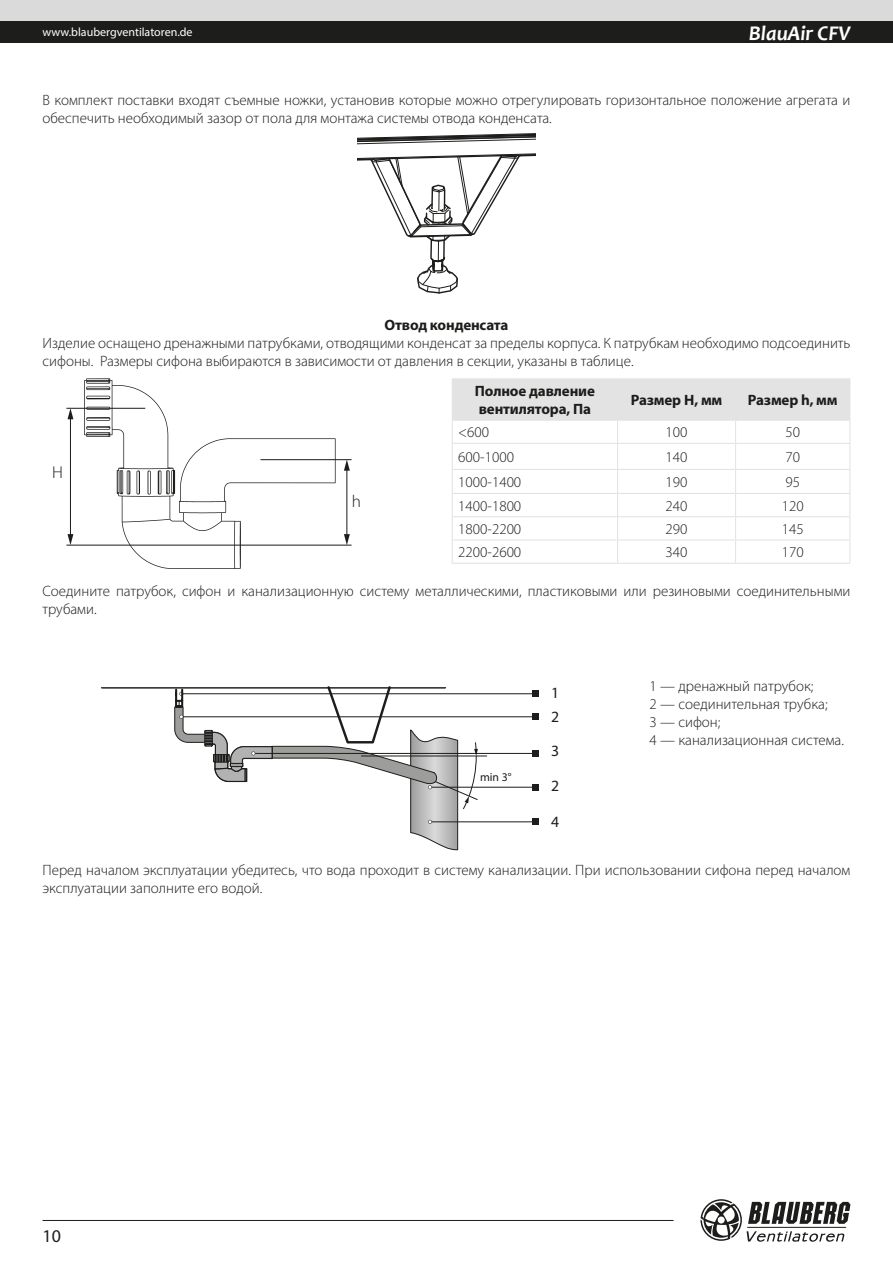
<style>
.page{position:relative;width:893px;height:1263px;background:#fff}
.page>*{position:absolute;margin:0;border:0;box-sizing:border-box;transform-origin:0 0}
.t1{font:italic 700 21px "Candara";color:#fff}
.t2{font:18px "Myriad Pro";color:#1d1d1b}
.t3{font:300 17.25px "Myriad Pro";color:#1d1d1b}
.t4{font:15.75px "Myriad Pro";color:#1d1d1b}
.t5{font:300 15px/18px "Myriad Pro";color:#1d1d1b}
.t6{font:700 15px/18px "Myriad Pro";letter-spacing:-.01em;color:#1d1d1b}
.t7{font:12px "Myriad Pro";color:#fff}
.t8{font:11.85px "Myriad Pro";color:#1d1d1b}
</style>
<div class="page">
<svg style="left:358px;top:133px;width:178px;height:161px"></svg>
<svg style="left:84px;top:378px;width:252px;height:191px"></svg>
<svg style="left:120px;top:470px;width:10px;height:24px"></svg>
<svg style="left:158px;top:470px;width:12px;height:24px"></svg>
<svg style="left:86px;top:407px;width:24px;height:3px"></svg>
<svg style="left:86px;top:396px;width:24px;height:3px"></svg>
<hr style="left:260px;top:459px;width:91px;height:1px;background:#1d1d1b">
<hr style="left:66px;top:545px;width:285px;height:1px;background:#1d1d1b">
<hr style="left:66px;top:408px;width:79px;height:1px;background:#1d1d1b">
<hr style="left:70px;top:417px;width:1px;height:119px;background:#1d1d1b">
<svg style="left:68px;top:408px;width:5px;height:11px"></svg>
<svg style="left:68px;top:534px;width:5px;height:11px"></svg>
<hr style="left:346px;top:469px;width:1px;height:67px;background:#1d1d1b">
<svg style="left:344px;top:460px;width:6px;height:11px"></svg>
<svg style="left:344px;top:534px;width:6px;height:11px"></svg>
<hr style="left:452px;top:378px;width:166px;height:1px;background:#e3e3e3">
<hr style="left:618px;top:378px;width:118px;height:1px;background:#e3e3e3">
<hr style="left:736px;top:378px;width:114px;height:1px;background:#e3e3e3">
<svg style="left:452px;top:379px;width:398px;height:184px"></svg>
<hr style="left:452px;top:563px;width:166px;height:1px;background:#e3e3e3">
<hr style="left:618px;top:563px;width:118px;height:1px;background:#e3e3e3">
<hr style="left:736px;top:563px;width:114px;height:1px;background:#e3e3e3">
<hr style="left:361px;top:756px;width:126px;height:1px;background:#1d1d1b">
<hr style="left:181px;top:716px;width:354px;height:1px;background:#1d1d1b">
<svg style="left:532px;top:714px;width:6px;height:6px"></svg>
<hr style="left:181px;top:693px;width:354px;height:1px;background:#1d1d1b">
<svg style="left:532px;top:691px;width:6px;height:6px"></svg>
<hr style="left:253px;top:753px;width:282px;height:1px;background:#1d1d1b">
<svg style="left:532px;top:750px;width:6px;height:6px"></svg>
<hr style="left:430px;top:787px;width:105px;height:1px;background:#1d1d1b">
<svg style="left:532px;top:784px;width:6px;height:6px"></svg>
<hr style="left:430px;top:821px;width:105px;height:1px;background:#1d1d1b">
<svg style="left:532px;top:819px;width:6px;height:6px"></svg>
<svg style="left:101px;top:686px;width:377px;height:164px"></svg>
<div style="left:0;top:0;width:893px;height:21px;background:#dadada"></div>
<div style="left:0;top:21px;width:893px;height:22px;background:#1d1d1b"></div>
<svg style="left:700px;top:1199px;width:150px;height:43px"></svg>
<hr style="left:43px;top:1220px;width:631px;height:1px;background:#1d1d1b">
<p class="t7" style="left:43px;top:25px;width:152px">www.blaubergventilatoren.de</p>
<h1 class="t1" style="left:749px;top:20px;width:103px">BlauAir CFV</h1>
<p class="t5" style="left:43px;top:91px;width:809px">В комплект поставки входят съемные ножки, установив которые можно отрегулировать горизонтальное положение агрегата и обеспечить необходимый зазор от пола для монтажа системы отвода конденсата.</p>
<p class="t6" style="left:385px;top:316px;width:125px">Отвод конденсата</p>
<p class="t5" style="left:43px;top:335px;width:809px">Изделие оснащено дренажными патрубками, отводящими конденсат за пределы корпуса. К патрубкам необходимо подсоединить сифоны. Размеры сифона выбираются в зависимости от давления в секции, указаны в таблице.</p>
<p class="t6" style="left:475px;top:382px;width:122px">Полное давление вентилятора, Па</p>
<p class="t6" style="left:631px;top:391px;width:93px">Размер Н, мм</p>
<p class="t6" style="left:748px;top:391px;width:91px">Размер h, мм</p>
<p class="t5" style="left:458px;top:424px;width:32px">&lt;600</p>
<p class="t5" style="left:666px;top:424px;width:23px">100</p>
<p class="t5" style="left:785px;top:424px;width:16px">50</p>
<p class="t5" style="left:458px;top:448px;width:57px">600-1000</p>
<p class="t5" style="left:666px;top:448px;width:23px">140</p>
<p class="t5" style="left:785px;top:448px;width:16px">70</p>
<p class="t5" style="left:458px;top:473px;width:65px">1000-1400</p>
<p class="t5" style="left:666px;top:473px;width:23px">190</p>
<p class="t5" style="left:785px;top:473px;width:16px">95</p>
<p class="t5" style="left:458px;top:497px;width:65px">1400-1800</p>
<p class="t5" style="left:666px;top:497px;width:23px">240</p>
<p class="t5" style="left:782px;top:497px;width:23px">120</p>
<p class="t5" style="left:458px;top:520px;width:65px">1800-2200</p>
<p class="t5" style="left:666px;top:520px;width:23px">290</p>
<p class="t5" style="left:782px;top:520px;width:23px">145</p>
<p class="t5" style="left:458px;top:543px;width:65px">2200-2600</p>
<p class="t5" style="left:666px;top:543px;width:23px">340</p>
<p class="t5" style="left:782px;top:543px;width:23px">170</p>
<p class="t5" style="left:43px;top:582px;width:809px">Соедините патрубок, сифон и канализационную систему металлическими, пластиковыми или резиновыми соединительными трубами.</p>
<p class="t3" style="left:52px;top:463px;width:12px">H</p>
<p class="t3" style="left:352px;top:492px;width:11px">h</p>
<p class="t8" style="left:480px;top:769px;width:33px">min 3°</p>
<p class="t4" style="left:551px;top:683px;width:10px">1</p>
<p class="t4" style="left:551px;top:707px;width:10px">2</p>
<p class="t4" style="left:551px;top:741px;width:10px">3</p>
<p class="t4" style="left:551px;top:776px;width:10px">2</p>
<p class="t4" style="left:551px;top:812px;width:10px">4</p>
<p class="t5" style="left:649px;top:677px;width:196px">1 — дренажный патрубок;<br>2 — соединительная трубка;<br>3 — сифон;<br>4 — канализационная система.</p>
<p class="t5" style="left:43px;top:861px;width:809px">Перед началом эксплуатации убедитесь, что вода проходит в систему канализации. При использовании сифона перед началом эксплуатации заполните его водой.</p>
<p class="t2" style="left:43px;top:1224px;width:20px">10</p>
</div>
